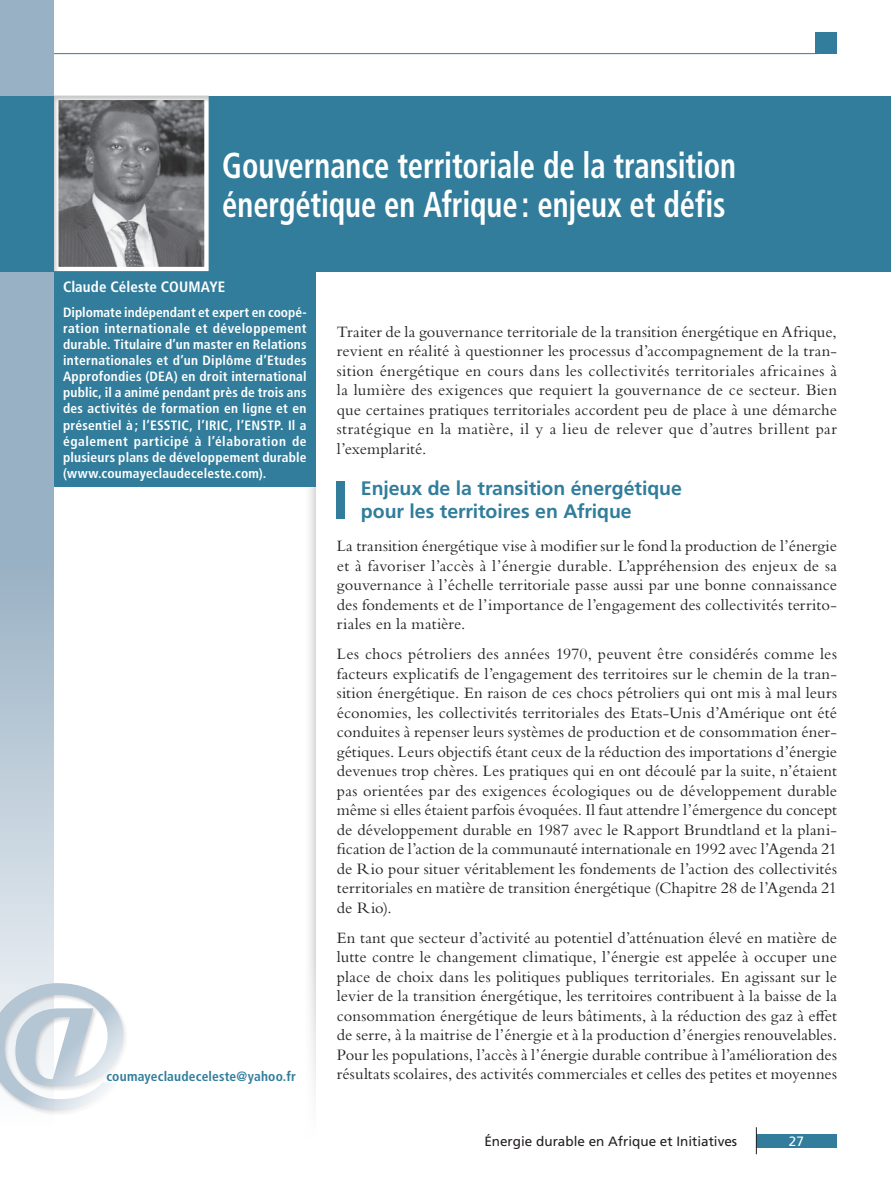
<style>
.page{position:relative;width:891px;height:1188px;background:#fff}
.page>*{position:absolute;margin:0;border:0;box-sizing:border-box;transform-origin:0 0}
.t1{font:700 condensed 36px/39px "Frutiger LT Std";letter-spacing:-.005em;color:#fff;scale:.85 1}
.t2{font:700 19.5px/23.2px "Frutiger LT Std";letter-spacing:-.005em;color:#317d9b}
.t3{font:16.5px/19.5px "Bembo Std";letter-spacing:.01em;color:#231f20;text-align:justify}
.t4{font:700 condensed 15px "Frutiger LT Std";letter-spacing:.01em;color:#fff}
.t5{font:700 condensed 13.5px/16px "Frutiger LT Std";letter-spacing:.01em;color:#fff;text-align:justify}
.t6{font:13.5px "Frutiger LT Std";color:#231f20}
.t7{font:700 condensed 13.5px "Frutiger LT Std";letter-spacing:.01em;color:#317d9b}
.t8{font:13.5px "Frutiger LT Std";color:#fff}
</style>
<div class="page">
<div style="left:756px;top:1134px;width:81px;height:14px;background:#317d9b"></div>
<svg style="left:756px;top:1127px;width:1px;height:27px"></svg>
<div style="left:815px;top:32px;width:22px;height:22px;background:#317d9b"></div>
<hr style="left:0;top:53px;width:818px;height:1px;background:#317d9b">
<svg style="left:0;top:0;width:54px;height:982px;background:#acbfcf"></svg>
<div style="left:0;top:982px;width:129px;height:134px;background:#231f20;opacity:.2"></div>
<svg style="left:0;top:983px;width:124px;height:128px"></svg>
<div style="left:0;top:96px;width:891px;height:175px;background:#317d9b"></div>
<div style="left:337px;top:481px;width:8px;height:38px;background:#317d9b"></div>
<div style="left:54px;top:271px;width:262px;height:216px;background:#317d9b"></div>
<div style="left:53px;top:94px;width:159px;height:180px;background:#231f20;opacity:.25"></div>
<h1 class="t1" style="left:222px;top:146px;width:606px">Gouvernance territoriale de la transition énergétique en Afrique: enjeux et défis</h1>
<p class="t4" style="left:63px;top:278px;width:164px">Claude Céleste COUMAYE</p>
<p class="t5" style="left:63px;top:304px;width:245px">Diplomate indépendant et expert en coopé&shy;ration internationale et développement durable. Titulaire d’un master en Relations internationales et d’un Diplôme d’Etudes Approfondies (DEA) en droit international public, il a animé pendant près de trois ans des activités de formation en ligne et en présentiel à ; l’ESSTIC, l’IRIC, l’ENSTP. Il a également participé à l’élaboration de plusieurs plans de développement durable (www.coumayeclaudeceleste.com).</p>
<p class="t7" style="left:106px;top:1068px;width:191px">coumayeclaudeceleste@yahoo.fr</p>
<p class="t3" style="left:337px;top:322px;width:502px">Traiter de la gouvernance territoriale de la transition énergétique en Afrique, revient en réalité à questionner les processus d’accompagnement de la tran&shy;sition énergétique en cours dans les collectivités territoriales africaines à la lumière des exigences que requiert la gouvernance de ce secteur. Bien que certaines pratiques territoriales accordent peu de place à une démarche stratégique en la matière, il y a lieu de relever que d’autres brillent par l’exemplarité.</p>
<p class="t2" style="left:361px;top:477px;width:323px">Enjeux de la transition énergétique pour les territoires en Afrique</p>
<p class="t3" style="left:337px;top:536px;width:502px">La transition énergétique vise à modifier sur le fond la production de l’énergie et à favoriser l’accès à l’énergie durable. L’appréhension des enjeux de sa gouvernance à l’échelle territoriale passe aussi par une bonne connaissance des fondements et de l’importance de l’engagement des collectivités territo&shy;riales en la matière.</p>
<p class="t3" style="left:337px;top:644px;width:502px">Les chocs pétroliers des années 1970, peuvent être considérés comme les facteurs explicatifs de l’engagement des territoires sur le chemin de la tran&shy;sition énergétique. En raison de ces chocs pétroliers qui ont mis à mal leurs économies, les collectivités territoriales des Etats-Unis d’Amérique ont été conduites à repenser leurs systèmes de production et de consommation éner&shy;gétiques. Leurs objectifs étant ceux de la réduction des importations d’énergie devenues trop chères. Les pratiques qui en ont découlé par la suite, n’étaient pas orientées par des exigences écologiques ou de développement durable même si elles étaient parfois évoquées. Il faut attendre l’émergence du concept de développement durable en 1987 avec le Rapport Brundtland et la plani&shy;fication de l’action de la communauté internationale en 1992 avec l’Agenda 21 de Rio pour situer véritablement les fondements de l’action des collectivités territoriales en matière de transition énergétique (Chapitre 28 de l’Agenda 21 de Rio).</p>
<p class="t3" style="left:337px;top:928px;width:502px">En tant que secteur d’activité au potentiel d’atténuation élevé en matière de lutte contre le changement climatique, l’énergie est appelée à occuper une place de choix dans les politiques publiques territoriales. En agissant sur le levier de la transition énergétique, les territoires contribuent à la baisse de la consommation énergétique de leurs bâtiments, à la réduction des gaz à effet de serre, à la maitrise de l’énergie et à la production d’énergies renouvelables.<br>Pour les populations, l’accès à l’énergie durable contribue à l’amélioration des résultats scolaires, des activités commerciales et celles des petites et moyennes</p>
<p class="t6" style="left:484px;top:1133px;width:254px">Énergie durable en Afrique et Initiatives</p>
<p class="t8" style="left:789px;top:1133px;width:17px">27</p>
</div>
